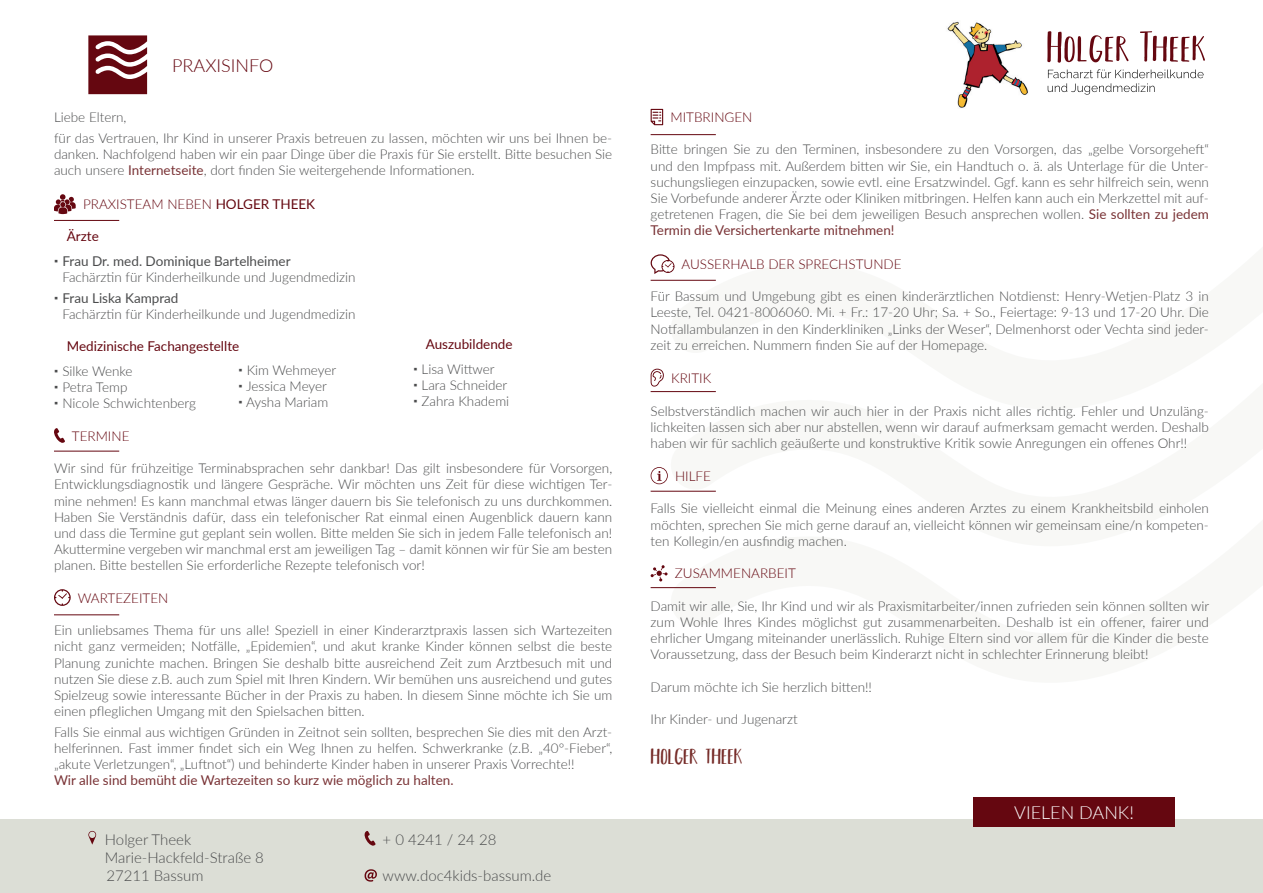
<style>
.page{position:relative;width:1263px;height:893px;background:#fff}
.page>*{position:absolute;margin:0;border:0;box-sizing:border-box;transform-origin:0 0}
.t1{font:19.5px "BEARHUGSBYRATTICSASSIN";color:#752a27}
.t2{font:300 18px "Lato";color:#fff}
.t3{font:300 18px "Lato";color:#650710}
.t4{font:300 15px/18px "Lato";color:#4b4c4d}
.t5{font:300 13.5px/16.2px "Lato";color:#4b4c4d;text-align:justify}
.t6{font:300 13.5px "Lato";color:#650710}
.t7{font:13.5px "Lato";color:#793235}
.t8{font:13.5px "Lato";color:#4b4c4d}
.t9{font:13.5px "Lato";color:#650710}
.s1{font-weight:400;color:#793235}
.s2{font-weight:400}
</style>
<div class="page">
<div style="left:0;top:819px;width:1263px;height:74px;background:#dcded6"></div>
<svg style="left:88px;top:831px;width:8px;height:14px"></svg>
<svg style="left:364px;top:831px;width:12px;height:15px"></svg>
<svg style="left:365px;top:869px;width:12px;height:13px"></svg>
<div style="left:974px;top:797px;width:200px;height:30px;background:#650710"></div>
<img style="left:947px;top:21px;width:81px;height:87px">
<svg style="left:1047px;top:31px;width:81px;height:32px"></svg>
<svg style="left:1140px;top:31px;width:65px;height:31px"></svg>
<svg style="left:1048px;top:69px;width:155px;height:26px"></svg>
<svg style="left:88px;top:35px;width:59px;height:59px"></svg>
<svg style="left:54px;top:194px;width:22px;height:20px"></svg>
<svg style="left:54px;top:428px;width:11px;height:15px"></svg>
<svg style="left:54px;top:589px;width:17px;height:17px"></svg>
<svg style="left:651px;top:109px;width:12px;height:16px"></svg>
<svg style="left:651px;top:254px;width:23px;height:20px"></svg>
<svg style="left:651px;top:369px;width:13px;height:18px"></svg>
<svg style="left:651px;top:467px;width:17px;height:17px"></svg>
<svg style="left:651px;top:565px;width:16px;height:16px"></svg>
<hr style="left:54px;top:220px;width:65px;height:1px;background:#650710">
<hr style="left:651px;top:134px;width:65px;height:1px;background:#650710">
<hr style="left:651px;top:391px;width:65px;height:1px;background:#650710">
<hr style="left:651px;top:491px;width:65px;height:1px;background:#650710">
<hr style="left:651px;top:587px;width:65px;height:1px;background:#650710">
<hr style="left:651px;top:280px;width:65px;height:1px;background:#650710">
<hr style="left:54px;top:451px;width:65px;height:1px;background:#650710">
<hr style="left:54px;top:614px;width:65px;height:1px;background:#650710">
<h2 class="t3" style="left:172px;top:53px;width:103px">PRAXISINFO</h2>
<p class="t5" style="left:54px;top:107px;width:560px;line-height:20.4px">Liebe Eltern,<br>für das Vertrauen, Ihr Kind in unserer Praxis betreuen zu lassen, möchten wir uns bei Ihnen be-</p>
<p class="t5" style="left:54px;top:146px;width:560px">danken. Nachfolgend haben wir ein paar Dinge über die Praxis für Sie erstellt. Bitte besuchen Sie auch unsere <span class="s1">Internetseite</span>, dort finden Sie weitergehende Informationen.</p>
<p class="t6" style="left:83px;top:195px;width:234px">PRAXISTEAM NEBEN <span class="s2">HOLGER THEEK</span></p>
<p class="t9" style="left:67px;top:227px;width:34px">Ärzte</p>
<p class="t8" style="left:63px;top:251px;width:230px">Frau Dr. med. Dominique Bartelheimer</p>
<p class="t5" style="left:62px;top:269px;width:295px">Fachärztin für Kinderheilkunde und Jugendmedizin</p>
<p class="t8" style="left:63px;top:288px;width:117px">Frau Liska Kamprad</p>
<p class="t5" style="left:62px;top:305px;width:295px">Fachärztin für Kinderheilkunde und Jugendmedizin</p>
<p class="t9" style="left:67px;top:337px;width:174px">Medizinische Fachangestellte</p>
<p class="t5" style="left:63px;top:362px;width:135px;text-align:left">Silke Wenke<br>Petra Temp<br>Nicole Schwichtenberg</p>
<p class="t6" style="left:72px;top:426px;width:59px">TERMINE</p>
<p class="t5" style="left:54px;top:460px;width:560px">Wir sind für frühzeitige Terminabsprachen sehr dankbar! Das gilt insbesondere für Vorsorgen, Entwicklungsdiagnostik und längere Gespräche. Wir möchten uns Zeit für diese wichtigen Ter&shy;mine nehmen! Es kann manchmal etwas länger dauern bis Sie telefonisch zu uns durchkommen.<br>Haben Sie Verständnis dafür, dass ein telefonischer Rat einmal einen Augenblick dauern kann und dass die Termine gut geplant sein wollen. Bitte melden Sie sich in jedem Falle telefonisch an!<br>Akuttermine vergeben wir manchmal erst am jeweiligen Tag – damit können wir für Sie am besten planen. Bitte bestellen Sie erforderliche Rezepte telefonisch vor!</p>
<p class="t6" style="left:78px;top:588px;width:92px">WARTEZEITEN</p>
<p class="t5" style="left:54px;top:622px;width:560px">Ein unliebsames Thema für uns alle! Speziell in einer Kinderarztpraxis lassen sich Wartezeiten nicht ganz vermeiden; Notfälle, „Epidemien“, und akut kranke Kinder können selbst die beste Planung zunichte machen. Bringen Sie deshalb bitte ausreichend Zeit zum Arztbesuch mit und nutzen Sie diese z.B. auch zum Spiel mit Ihren Kindern. Wir bemühen uns ausreichend und gutes Spielzeug sowie interessante Bücher in der Praxis zu haben. In diesem Sinne möchte ich Sie um einen pfleglichen Umgang mit den Spielsachen bitten.</p>
<p class="t5" style="left:54px;top:723px;width:560px">Falls Sie einmal aus wichtigen Gründen in Zeitnot sein sollten, besprechen Sie dies mit den Arzt&shy;helferinnen. Fast immer findet sich ein Weg Ihnen zu helfen. Schwerkranke (z.B. „40°-Fieber“, „akute Verletzungen“, „Luftnot“) und behinderte Kinder haben in unserer Praxis Vorrechte!!</p>
<p class="t7" style="left:54px;top:771px;width:401px">Wir alle sind bemüht die Wartezeiten so kurz wie möglich zu halten.</p>
<p class="t9" style="left:426px;top:335px;width:88px">Auszubildende</p>
<p class="t5" style="left:422px;top:360px;width:89px;text-align:left">Lisa Wittwer<br>Lara Schneider<br>Zahra Khademi</p>
<p class="t5" style="left:246px;top:362px;width:91px;text-align:left">Kim Wehmeyer<br>Jessica Meyer<br>Aysha Mariam</p>
<p class="t4" style="left:105px;top:830px;width:161px">Holger Theek<br>Marie-Hackfeld-Straße 8<br>27211 Bassum</p>
<p class="t4" style="left:383px;top:830px;width:115px">+ 0 4241 / 24 28</p>
<p class="t4" style="left:383px;top:866px;width:170px">www.doc4kids-bassum.de</p>
<p class="t6" style="left:670px;top:108px;width:83px">MITBRINGEN</p>
<p class="t5" style="left:651px;top:141px;width:560px">Bitte bringen Sie zu den Terminen, insbesondere zu den Vorsorgen, das „gelbe Vorsorgeheft“ und den Impfpass mit. Außerdem bitten wir Sie, ein Handtuch o. ä. als Unterlage für die Unter&shy;suchungsliegen einzupacken, sowie evtl. eine Ersatzwindel. Ggf. kann es sehr hilfreich sein, wenn Sie Vorbefunde anderer Ärzte oder Kliniken mitbringen. Helfen kann auch ein Merkzettel mit auf&shy;getretenen Fragen, die Sie bei dem jeweiligen Besuch ansprechen wollen. <span class="s1">Sie sollten zu jedem Termin die Versichertenkarte mitnehmen!</span></p>
<p class="t6" style="left:681px;top:254px;width:222px">AUSSERHALB DER SPRECHSTUNDE</p>
<p class="t5" style="left:651px;top:288px;width:560px">Für Bassum und Umgebung gibt es einen kinderärztlichen Notdienst: Henry-Wetjen-Platz 3 in Leeste, Tel. 0421-8006060. Mi. + Fr.: 17-20 Uhr; Sa. + So., Feiertage: 9-13 und 17-20 Uhr. Die Notfallambulanzen in den Kinderkliniken „Links der Weser“, Delmenhorst oder Vechta sind jeder&shy;zeit zu erreichen. Nummern finden Sie auf der Homepage.</p>
<p class="t6" style="left:671px;top:369px;width:42px">KRITIK</p>
<p class="t5" style="left:651px;top:402px;width:560px">Selbstverständlich machen wir auch hier in der Praxis nicht alles richtig. Fehler und Unzuläng&shy;lichkeiten lassen sich aber nur abstellen, wenn wir darauf aufmerksam gemacht werden. Deshalb haben wir für sachlich geäußerte und konstruktive Kritik sowie Anregungen ein offenes Ohr!!</p>
<p class="t6" style="left:675px;top:467px;width:38px">HILFE</p>
<p class="t5" style="left:651px;top:500px;width:560px">Falls Sie vielleicht einmal die Meinung eines anderen Arztes zu einem Krankheitsbild einholen möchten, sprechen Sie mich gerne darauf an, vielleicht können wir gemeinsam eine/n kompeten&shy;ten Kollegin/en ausfindig machen.</p>
<p class="t6" style="left:675px;top:564px;width:123px">ZUSAMMENARBEIT</p>
<p class="t5" style="left:651px;top:597px;width:560px">Damit wir alle, Sie, Ihr Kind und wir als Praxismitarbeiter/innen zufrieden sein können sollten wir zum Wohle Ihres Kindes möglichst gut zusammenarbeiten. Deshalb ist ein offener, fairer und ehrlicher Umgang miteinander unerlässlich. Ruhige Eltern sind vor allem für die Kinder die beste Voraussetzung, dass der Besuch beim Kinderarzt nicht in schlechter Erinnerung bleibt!</p>
<p class="t5" style="left:651px;top:678px;width:223px">Darum möchte ich Sie herzlich bitten!!</p>
<p class="t5" style="left:651px;top:711px;width:148px">Ihr Kinder- und Jugenarzt</p>
<h1 class="t1" style="left:651px;top:748px;width:93px">HOLGER THEEK</h1>
<h2 class="t2" style="left:1014px;top:800px;width:121px">VIELEN DANK!</h2>
</div>
